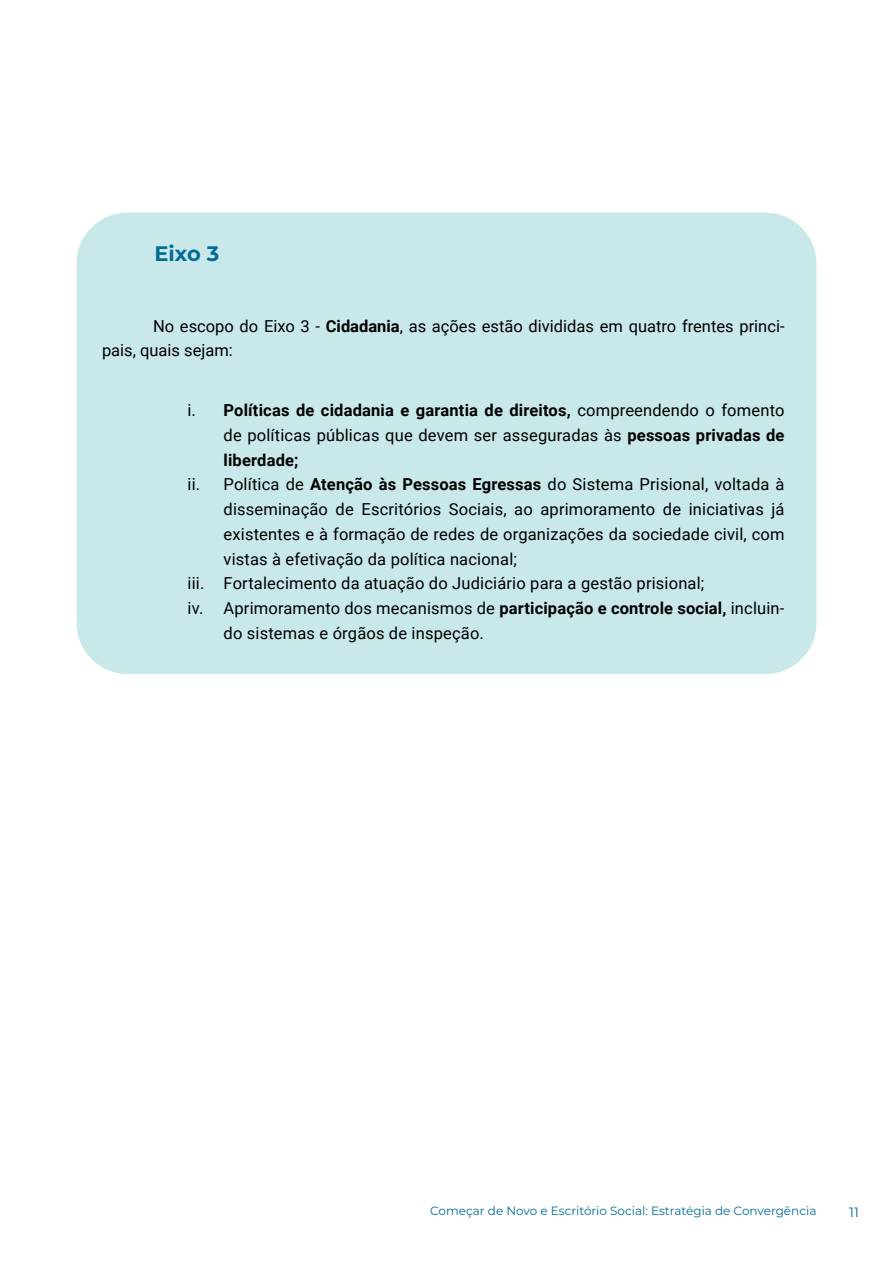
<style>
.page{position:relative;width:893px;height:1263px;background:#fff}
.page>*{position:absolute;margin:0;border:0;box-sizing:border-box;transform-origin:0 0}
.t1{font:700 21px "Montserrat";color:#036c96}
.t2{font:16.5px/24.3px "Roboto";letter-spacing:.01em;color:#000}
.t3{font:700 16.5px "Roboto";letter-spacing:.01em;color:#000}
.t4{font:13.5px "Montserrat";color:#036c96}
.t5{font:12px "Montserrat";color:#036c96}
.s1{font-weight:700}
.s2{font-weight:400}
</style>
<div class="page">
<div style="left:77px;top:213px;width:739px;height:461px;background:#c8e8ea;border-radius:51px"></div>
<p class="t1" style="left:155px;top:238px;width:66px">Eixo 3</p>
<p class="t2" style="left:102px;top:313px;width:684px;text-indent:51px">No escopo do Eixo 3 - <span class="s1">Cidadania</span>, as ações estão divididas em quatro frentes princi&shy;pais, quais sejam:</p>
<p class="t3" style="left:188px;top:399px;width:598px"><span class="s2">i.</span> Políticas de cidadania e garantia de direitos, <span class="s2">compreendendo o fomento</span></p>
<p class="t2" style="left:224px;top:422px;width:562px">de políticas públicas que devem ser asseguradas às <span class="s1">pessoas privadas de</span></p>
<p class="t3" style="left:224px;top:448px;width:76px">liberdade;</p>
<p class="t2" style="left:188px;top:472px;width:598px">ii. Política de <span class="s1">Atenção às Pessoas Egressas</span> do Sistema Prisional, voltada à</p>
<p class="t2" style="left:224px;top:496px;width:562px">disseminação de Escritórios Sociais, ao aprimoramento de iniciativas já</p>
<p class="t2" style="left:224px;top:521px;width:563px">existentes e à formação de redes de organizações da sociedade civil, com</p>
<p class="t2" style="left:224px;top:546px;width:295px">vistas à efetivação da política nacional;</p>
<p class="t2" style="left:188px;top:571px;width:518px">iii. Fortalecimento da atuação do Judiciário para a gestão prisional;</p>
<p class="t2" style="left:188px;top:595px;width:598px">iv. Aprimoramento dos mecanismos de <span class="s1">participação e controle social,</span> incluin-</p>
<p class="t2" style="left:224px;top:620px;width:262px">do sistemas e órgãos de inspeção.</p>
<p class="t5" style="left:430px;top:1202px;width:388px">Começar de Novo e Escritório Social: Estratégia de Convergência</p>
<p class="t4" style="left:849px;top:1202px;width:11px">11</p>
</div>
